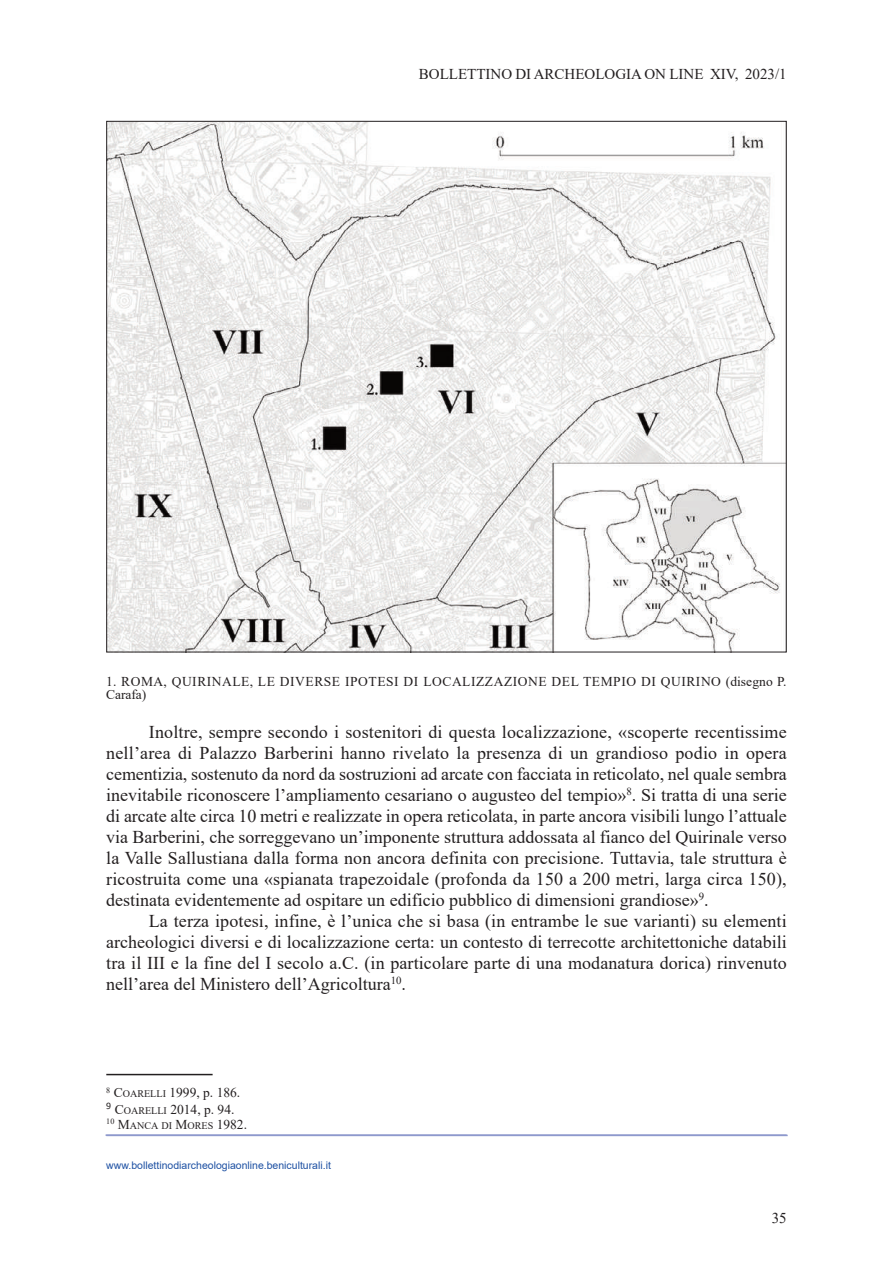
<style>
.page{position:relative;width:893px;height:1263px;background:#fff}
.page>*{position:absolute;margin:0;border:0;box-sizing:border-box;transform-origin:0 0}
.t1{font:18px/21px "Times New Roman";color:#231f20;text-align:justify}
.t2{font:15px "Times New Roman";color:#231f20}
.t3{font:13.5px/13.5px "Times New Roman";letter-spacing:.04em;color:#231f20}
.t4{font:13.5px/16.5px "Times New Roman";color:#231f20}
.t5{font:10.5px "Arial";color:#1e51a3}
.t6{font:10.2px "Times New Roman";color:#231f20}
.s1{font-size:10.2px}
.s2{font-size:13.5px}
</style>
<div class="page">
<img style="left:108px;top:123px;width:677px;height:527px">
<hr style="left:106px;top:1135px;width:682px;height:1px;background:#8e99cd">
<hr style="left:106px;top:1134px;width:681px;height:2px;background:#8e99cd">
<hr style="left:106px;top:1074px;width:107px;height:1px;background:#231f20">
<p class="t2" style="left:419px;top:65px;width:369px">BOLLETTINO DI ARCHEOLOGIA ON LINE XIV, 2023/1</p>
<p class="t3" style="left:106px;top:674px;width:682px">1. ROMA, QUIRINALE, LE DIVERSE IPOTESI DI LOCALIZZAZIONE DEL TEMPIO DI QUIRINO (disegno P.<br>Carafa)</p>
<p class="t1" style="left:106px;top:721px;width:682px;text-indent:43px">Inoltre, sempre secondo i sostenitori di questa localizzazione, «scoperte recentissime nell’area di Palazzo Barberini hanno rivelato la presenza di un grandioso podio in opera cementizia, sostenuto da nord da sostruzioni ad arcate con facciata in reticolato, nel quale sembra inevitabile riconoscere l’ampliamento cesariano o augusteo del tempio»<sup>8</sup>. Si tratta di una serie di arcate alte circa 10 metri e realizzate in opera reticolata, in parte ancora visibili lungo l’attuale via Barberini, che sorreggevano un’imponente struttura addossata al fianco del Quirinale verso la Valle Sallustiana dalla forma non ancora definita con precisione. Tuttavia, tale struttura è ricostruita come una «spianata trapezoidale (profonda da 150 a 200 metri, larga circa 150), destinata evidentemente ad ospitare un edificio pubblico di dimensioni grandiose»<sup>9</sup>.</p>
<p class="t1" style="left:106px;top:910px;width:682px;text-indent:43px">La terza ipotesi, infine, è l’unica che si basa (in entrambe le sue varianti) su elementi archeologici diversi e di localizzazione certa: un contesto di terrecotte architettoniche databili tra il III e la fine del I secolo a.C. (in particolare parte di una modanatura dorica) rinvenuto nell’area del Ministero dell’Agricoltura<sup>10</sup>.</p>
<p class="t4" style="left:106px;top:1084px;width:135px"><sup>8</sup> C<span class="s1">OARELLI</span> 1999, p. 186.<br><sup>9</sup> C<span class="s1">OARELLI</span> 2014, p. 94.</p>
<p class="t6" style="left:106px;top:1120px;width:142px"><sup>10</sup> <span class="s2">M</span>ANCA DI <span class="s2">M</span>ORES <span class="s2">1982.</span></p>
<p class="t5" style="left:106px;top:1159px;width:226px">www.bollettinodiarcheologiaonline.beniculturali.it</p>
<p class="t2" style="left:772px;top:1209px;width:16px">35</p>
</div>
